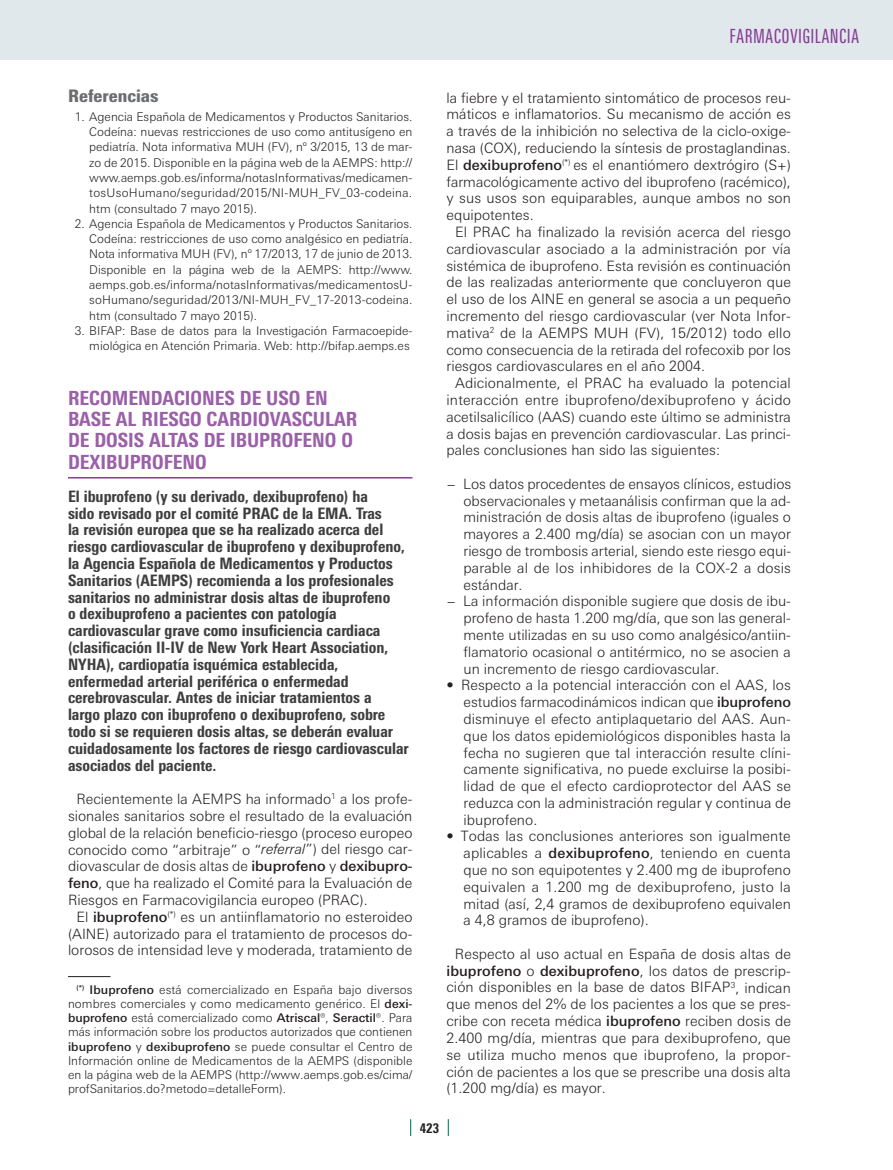
<style>
.page{position:relative;width:893px;height:1170px;background:#fff}
.page>*{position:absolute;margin:0;border:0;box-sizing:border-box;transform-origin:0 0}
.t1{font:800 condensed 19.5px/21.3px "Linotype Univers";color:#9a60a8}
.t2{font:19.5px "Linotype Univers Comp";letter-spacing:.05em;color:#883c96}
.t3{font:900 condensed 17.25px "Linotype Univers";color:#6c6d70}
.t4{font:800 condensed 15.75px/16.8px "Linotype Univers";color:#3e3e3f}
.t5{font:300 14.25px/16.8px "Linotype Univers Basic";color:#231f20;text-align:justify}
.t6{font:800 condensed 13.5px "Linotype Univers";color:#231f20;scale:.95 1}
.t7{font:300 12px/15.3px "Linotype Univers Basic";color:#231f20;text-align:justify}
.s1{font-style:italic}
.s2{font-weight:500}
</style>
<div class="page">
<svg style="left:410px;top:1119px;width:1px;height:16px"></svg>
<svg style="left:448px;top:1119px;width:1px;height:16px"></svg>
<div style="left:0;top:0;width:893px;height:59px;background:#e0e8ec"></div>
<hr style="left:68px;top:477px;width:344px;height:1px;background:#883c96">
<hr style="left:68px;top:976px;width:43px;height:1px;background:#231f20">
<h1 class="t2" style="left:730px;top:26px;width:131px">FARMACOVIGILANCIA</h1>
<p class="t3" style="left:68px;top:86px;width:92px">Referencias</p>
<p class="t7" style="left:89px;top:109px;width:325px;text-indent:-15px">1. Agencia Española de Medicamentos y Productos Sanitarios.<br>Codeína: nuevas restricciones de uso como antitusígeno en pediatría. Nota informativa MUH (FV), nº 3/2015, 13 de mar&shy;zo de 2015. Disponible en la página web de la AEMPS: http:// www.aemps.gob.es/informa/notasInformativas/medicamen&shy;tosUsoHumano/seguridad/2015/NI-MUH_FV_03-codeina. htm (consultado 7 mayo 2015).</p>
<p class="t7" style="left:89px;top:216px;width:325px;text-indent:-15px">2. Agencia Española de Medicamentos y Productos Sanitarios.<br>Codeína: restricciones de uso como analgésico en pediatría.<br>Nota informativa MUH (FV), nº 17/2013, 17 de junio de 2013.<br>Disponible en la página web de la AEMPS: http://www. aemps.gob.es/informa/notasInformativas/medicamentosU&shy;soHumano/seguridad/2013/NI-MUH_FV_17-2013-codeina. htm (consultado 7 mayo 2015).</p>
<p class="t7" style="left:75px;top:323px;width:339px;text-align:right">3. BIFAP: Base de datos para la Investigación Farmacoepide&shy;miológica en Atención Primaria. Web: http://bifap.aemps.es</p>
<h1 class="t1" style="left:68px;top:387px;width:291px">RECOMENDACIONES DE USO EN<br>BASE AL RIESGO CARDIOVASCULAR<br>DE DOSIS ALTAS DE IBUPROFENO O<br>DEXIBUPROFENO</h1>
<p class="t4" style="left:68px;top:487px;width:342px">El ibuprofeno (y su derivado, dexibuprofeno) ha<br>sido revisado por el comité PRAC de la EMA. Tras<br>la revisión europea que se ha realizado acerca del riesgo cardiovascular de ibuprofeno y dexibuprofeno, la Agencia Española de Medicamentos y Productos Sanitarios (AEMPS) recomienda a los profesionales sanitarios no administrar dosis altas de ibuprofeno<br>o dexibuprofeno a pacientes con patología cardiovascular grave como insuficiencia cardiaca (clasificación II-IV de New York Heart Association, NYHA), cardiopatía isquémica establecida, enfermedad arterial periférica o enfermedad cerebrovascular. Antes de iniciar tratamientos a<br>largo plazo con ibuprofeno o dexibuprofeno, sobre todo si se requieren dosis altas, se deberán evaluar cuidadosamente los factores de riesgo cardiovascular asociados del paciente.</p>
<p class="t5" style="left:76px;top:790px;width:337px">Recientemente la AEMPS ha informado<sup>1</sup> a los profe-</p>
<p class="t5" style="left:68px;top:807px;width:346px">sionales sanitarios sobre el resultado de la evaluación</p>
<p class="t5" style="left:68px;top:824px;width:346px">global de la relación beneficio-riesgo (proceso europeo</p>
<p class="t5" style="left:68px;top:840px;width:346px">conocido como “arbitraje” o “<span class="s1">referral</span>”) del riesgo car-</p>
<p class="t5" style="left:68px;top:857px;width:346px">diovascular de dosis altas de <span class="s2">ibuprofeno</span> y <span class="s2">dexibupro-</span></p>
<p class="t5" style="left:68px;top:874px;width:346px"><span class="s2">feno</span>, que ha realizado el Comité para la Evaluación de</p>
<p class="t5" style="left:68px;top:891px;width:301px">Riesgos en Farmacovigilancia europeo (PRAC).</p>
<p class="t5" style="left:76px;top:908px;width:337px">El <span class="s2">ibuprofeno</span><sup>(*)</sup> es un antiinflamatorio no esteroideo</p>
<p class="t5" style="left:68px;top:924px;width:346px">(AINE) autorizado para el tratamiento de procesos do-</p>
<p class="t5" style="left:68px;top:941px;width:346px">lorosos de intensidad leve y moderada, tratamiento de</p>
<p class="t7" style="left:68px;top:981px;width:346px;line-height:14.2px;text-indent:9px"><sup>(*)</sup> <span class="s2">Ibuprofeno</span> está comercializado en España bajo diversos nombres comerciales y como medicamento genérico. El <span class="s2">dexi&shy;buprofeno</span> está comercializado como <span class="s2">Atriscal</span>®, <span class="s2">Seractil</span>®. Para más información sobre los productos autorizados que contienen <span class="s2">ibuprofeno</span> y <span class="s2">dexibuprofeno</span> se puede consultar el Centro de Información online de Medicamentos de la AEMPS (disponible en la página web de la AEMPS (http://www.aemps.gob.es/cima/ profSanitarios.do?metodo=detalleForm).</p>
<p class="t5" style="left:446px;top:89px;width:346px">la fiebre y el tratamiento sintomático de procesos reu-</p>
<p class="t5" style="left:446px;top:106px;width:346px">máticos e inflamatorios. Su mecanismo de acción es</p>
<p class="t5" style="left:446px;top:123px;width:346px">a través de la inhibición no selectiva de la ciclo-oxige-</p>
<p class="t5" style="left:446px;top:139px;width:346px">nasa (COX), reduciendo la síntesis de prostaglandinas.</p>
<p class="t5" style="left:446px;top:156px;width:346px">El <span class="s2">dexibuprofeno</span><sup>(*)</sup> es el enantiómero dextrógiro (S+)</p>
<p class="t5" style="left:446px;top:173px;width:346px">farmacológicamente activo del ibuprofeno (racémico),</p>
<p class="t5" style="left:446px;top:190px;width:346px">y sus usos son equiparables, aunque ambos no son</p>
<p class="t5" style="left:446px;top:206px;width:89px">equipotentes.</p>
<p class="t5" style="left:455px;top:223px;width:338px">El PRAC ha finalizado la revisión acerca del riesgo</p>
<p class="t5" style="left:446px;top:240px;width:346px">cardiovascular asociado a la administración por vía</p>
<p class="t5" style="left:446px;top:257px;width:346px">sistémica de ibuprofeno. Esta revisión es continuación</p>
<p class="t5" style="left:446px;top:274px;width:346px">de las realizadas anteriormente que concluyeron que</p>
<p class="t5" style="left:446px;top:290px;width:346px">el uso de los AINE en general se asocia a un pequeño</p>
<p class="t5" style="left:446px;top:307px;width:346px">incremento del riesgo cardiovascular (ver Nota Infor-</p>
<p class="t5" style="left:446px;top:324px;width:346px">mativa<sup>2</sup> de la AEMPS MUH (FV), 15/2012) todo ello</p>
<p class="t5" style="left:446px;top:341px;width:346px">como consecuencia de la retirada del rofecoxib por los</p>
<p class="t5" style="left:446px;top:358px;width:260px">riesgos cardiovasculares en el año 2004.</p>
<p class="t5" style="left:455px;top:374px;width:337px">Adicionalmente, el PRAC ha evaluado la potencial</p>
<p class="t5" style="left:446px;top:391px;width:346px">interacción entre ibuprofeno/dexibuprofeno y ácido</p>
<p class="t5" style="left:446px;top:408px;width:346px">acetilsalicílico (AAS) cuando este último se administra</p>
<p class="t5" style="left:446px;top:425px;width:346px">a dosis bajas en prevención cardiovascular. Las princi-</p>
<p class="t5" style="left:446px;top:442px;width:275px">pales conclusiones han sido las siguientes:</p>
<p class="t5" style="left:446px;top:475px;width:346px">− Los datos procedentes de ensayos clínicos, estudios</p>
<p class="t5" style="left:463px;top:492px;width:329px">observacionales y metaanálisis confirman que la ad-</p>
<p class="t5" style="left:463px;top:508px;width:329px">ministración de dosis altas de ibuprofeno (iguales o</p>
<p class="t5" style="left:463px;top:525px;width:329px">mayores a 2.400 mg/día) se asocian con un mayor</p>
<p class="t5" style="left:463px;top:542px;width:329px">riesgo de trombosis arterial, siendo este riesgo equi-</p>
<p class="t5" style="left:463px;top:559px;width:329px">parable al de los inhibidores de la COX-2 a dosis</p>
<p class="t5" style="left:463px;top:576px;width:61px">estándar.</p>
<p class="t5" style="left:446px;top:592px;width:346px">− La información disponible sugiere que dosis de ibu-</p>
<p class="t5" style="left:463px;top:609px;width:329px">profeno de hasta 1.200 mg/día, que son las general-</p>
<p class="t5" style="left:463px;top:626px;width:329px">mente utilizadas en su uso como analgésico/antiin-</p>
<p class="t5" style="left:463px;top:643px;width:329px">flamatorio ocasional o antitérmico, no se asocien a</p>
<p class="t5" style="left:463px;top:659px;width:258px">un incremento de riesgo cardiovascular.</p>
<p class="t5" style="left:463px;top:676px;width:329px;text-indent:-17px">• Respecto a la potencial interacción con el AAS, los estudios farmacodinámicos indican que <span class="s2">ibuprofeno </span>disminuye el efecto antiplaquetario del AAS. Aun&shy;que los datos epidemiológicos disponibles hasta la fecha no sugieren que tal interacción resulte clíni&shy;camente significativa, no puede excluirse la posibi&shy;lidad de que el efecto cardioprotector del AAS se reduzca con la administración regular y continua de ibuprofeno.</p>
<p class="t5" style="left:463px;top:827px;width:329px;text-indent:-17px">• Todas las conclusiones anteriores son igualmente aplicables a <span class="s2">dexibuprofeno</span>, teniendo en cuenta que no son equipotentes y 2.400 mg de ibuprofeno equivalen a 1.200 mg de dexibuprofeno, justo la mitad (así, 2,4 gramos de dexibuprofeno equivalen a 4,8 gramos de ibuprofeno).</p>
<p class="t5" style="left:446px;top:945px;width:346px;text-indent:9px">Respecto al uso actual en España de dosis altas de <span class="s2">ibuprofeno</span> o <span class="s2">dexibuprofeno</span>, los datos de prescrip&shy;ción disponibles en la base de datos BIFAP<sup>3</sup>, indican que menos del 2% de los pacientes a los que se pres&shy;cribe con receta médica <span class="s2">ibuprofeno</span> reciben dosis de 2.400 mg/día, mientras que para dexibuprofeno, que se utiliza mucho menos que ibuprofeno, la propor&shy;ción de pacientes a los que se prescribe una dosis alta (1.200 mg/día) es mayor.</p>
<p class="t6" style="left:420px;top:1119px;width:22px">423</p>
</div>
